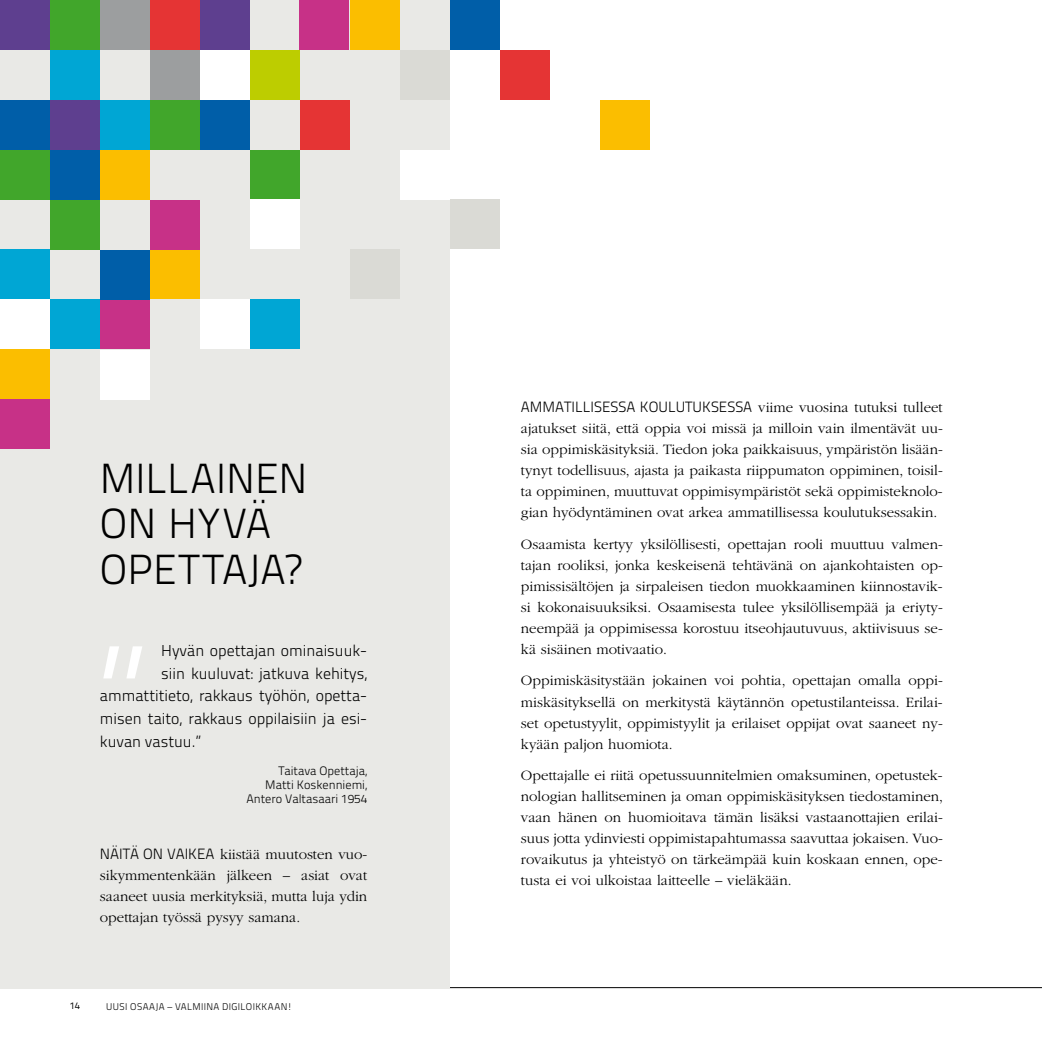
<style>
.page{position:relative;width:1042px;height:1042px;background:#fff}
.page>*{position:absolute;margin:0;border:0;box-sizing:border-box;transform-origin:0 0}
.t1{font:300 151.9px "Titillium Text 22 L";color:#fff}
.t2{font:300 42px/45.5px "Titillium Text 22 L";color:#000}
.t3{font:300 15.75px "Titillium Text 22 L";color:#000}
.t4{font:300 14.88px/21px "ITC Garamond Std";color:#000;text-align:justify}
.t5{font:300 14.88px "Titillium Text 22 L";color:#000}
.t6{font:300 12.25px/14px "Titillium Text 22 L";color:#000;text-align:right}
.t7{font:300 9.8px "Titillium Text 22 L";letter-spacing:.04em;color:#000}
.t8{font:9.8px "Titillium Text 22 L";color:#000}
.s1{font-family:"Titillium Text 22 L"}
.s2{font-family:"ITC Garamond Std"}
</style>
<div class="page">
<hr style="left:0;top:987px;width:1042px;height:1px;background:#000">
<div style="left:0;top:0;width:450px;height:988px;background:#e9e9e6"></div>
<div style="left:150px;top:0;width:50px;height:50px;background:#e53434"></div>
<div style="left:100px;top:0;width:50px;height:50px;background:#9c9e9f"></div>
<div style="left:450px;top:0;width:50px;height:50px;background:#005ea8"></div>
<div style="left:200px;top:0;width:50px;height:50px;background:#5e3f8f"></div>
<div style="left:150px;top:249px;width:50px;height:50px;background:#fbbe00"></div>
<div style="left:350px;top:249px;width:49px;height:50px;background:#dadad5"></div>
<div style="left:150px;top:50px;width:50px;height:50px;background:#9c9e9f"></div>
<div style="left:400px;top:150px;width:50px;height:50px;background:#fff"></div>
<div style="left:150px;top:200px;width:50px;height:49px;background:#c73187"></div>
<div style="left:200px;top:100px;width:50px;height:50px;background:#005ea8"></div>
<div style="left:250px;top:50px;width:50px;height:50px;background:#bdcd00"></div>
<div style="left:100px;top:299px;width:50px;height:50px;background:#c73187"></div>
<div style="left:150px;top:100px;width:50px;height:50px;background:#41a62b"></div>
<div style="left:200px;top:50px;width:50px;height:50px;background:#fff"></div>
<div style="left:100px;top:100px;width:50px;height:50px;background:#00a6d4"></div>
<div style="left:100px;top:350px;width:50px;height:50px;background:#fff"></div>
<div style="left:250px;top:299px;width:50px;height:50px;background:#00a6d4"></div>
<div style="left:100px;top:250px;width:50px;height:50px;background:#005ea8"></div>
<div style="left:299px;top:0;width:50px;height:50px;background:#c73187"></div>
<div style="left:50px;top:150px;width:50px;height:50px;background:#005ea8"></div>
<div style="left:50px;top:200px;width:50px;height:49px;background:#41a62b"></div>
<div style="left:50px;top:0;width:50px;height:50px;background:#41a62b"></div>
<div style="left:250px;top:150px;width:50px;height:50px;background:#41a62b"></div>
<div style="left:50px;top:100px;width:50px;height:50px;background:#5e3f8f"></div>
<div style="left:50px;top:299px;width:50px;height:50px;background:#00a6d4"></div>
<div style="left:50px;top:50px;width:50px;height:50px;background:#00a6d4"></div>
<div style="left:350px;top:0;width:50px;height:50px;background:#fbbe00"></div>
<div style="left:200px;top:299px;width:50px;height:50px;background:#fff"></div>
<div style="left:0;top:150px;width:50px;height:50px;background:#41a62b"></div>
<div style="left:0;top:349px;width:50px;height:50px;background:#fbbe00"></div>
<div style="left:0;top:249px;width:50px;height:50px;background:#00a6d4"></div>
<div style="left:0;top:0;width:50px;height:50px;background:#5e3f8f"></div>
<div style="left:0;top:399px;width:50px;height:50px;background:#c73187"></div>
<div style="left:0;top:100px;width:50px;height:50px;background:#005ea8"></div>
<div style="left:0;top:299px;width:50px;height:50px;background:#fff"></div>
<div style="left:500px;top:50px;width:50px;height:50px;background:#e53434"></div>
<div style="left:300px;top:100px;width:50px;height:50px;background:#e53434"></div>
<div style="left:599px;top:100px;width:50px;height:50px;background:#fbbe00"></div>
<div style="left:100px;top:150px;width:50px;height:50px;background:#fbbe00"></div>
<div style="left:250px;top:199px;width:50px;height:50px;background:#fff"></div>
<div style="left:400px;top:50px;width:50px;height:50px;background:#dadad5"></div>
<div style="left:450px;top:199px;width:50px;height:50px;background:#dadad5"></div>
<h2 class="t2" style="left:100px;top:453px;width:209px">MILLAINEN<br>ON HYVÄ<br>OPETTAJA?</h2>
<p class="t3" style="left:161px;top:639px;width:207px">Hyvän opettajan ominaisuuk-</p>
<p class="t3" style="left:161px;top:661px;width:207px">siin kuuluvat: jatkuva kehitys,</p>
<p class="t3" style="left:100px;top:684px;width:269px">ammattitieto, rakkaus työhön, opetta-</p>
<p class="t3" style="left:100px;top:707px;width:269px">misen taito, rakkaus oppilaisiin ja esi-</p>
<p class="t3" style="left:100px;top:730px;width:103px">kuvan vastuu. ”</p>
<p class="t6" style="left:246px;top:763px;width:122px">Taitava Opettaja,<br>Matti Koskenniemi,<br>Antero Valtasaari 1954</p>
<h1 class="t1" style="left:94px;top:592px;width:55px">”</h1>
<p class="t4" style="left:100px;top:844px;width:269px"><span class="s1">NÄITÄ ON VAIKEA</span> kiistää muutosten vuo&shy;sikymmentenkään jälkeen – asiat ovat saaneet uusia merkityksiä, mutta luja ydin opettajan työssä pysyy samana.</p>
<p class="t8" style="left:70px;top:998px;width:12px">14</p>
<p class="t7" style="left:106px;top:999px;width:188px">UUSI OSAAJA – VALMIINA DIGILOIKKAAN!</p>
<p class="t5" style="left:521px;top:396px;width:423px">AMMATILLISESSA KOULUTUKSESSA <span class="s2">viime vuosina tutuksi tulleet</span></p>
<p class="t4" style="left:521px;top:418px;width:423px">ajatukset siitä, että oppia voi missä ja milloin vain ilmentävät uu&shy;sia oppimiskäsityksiä. Tiedon joka paikkaisuus, ympäristön lisään&shy;tynyt todellisuus, ajasta ja paikasta riippumaton oppiminen, toisil&shy;ta oppiminen, muuttuvat oppimisympäristöt sekä oppimisteknolo&shy;gian hyödyntäminen ovat arkea ammatillisessa koulutuksessakin.</p>
<p class="t4" style="left:521px;top:534px;width:423px">Osaamista kertyy yksilöllisesti, opettajan rooli muuttuu valmen&shy;tajan rooliksi, jonka keskeisenä tehtävänä on ajankohtaisten op&shy;pimissisältöjen ja sirpaleisen tiedon muokkaaminen kiinnostavik&shy;si kokonaisuuksiksi. Osaamisesta tulee yksilöllisempää ja eriyty&shy;neempää ja oppimisessa korostuu itseohjautuvuus, aktiivisuus se&shy;kä sisäinen motivaatio.</p>
<p class="t4" style="left:521px;top:670px;width:423px">Oppimiskäsitystään jokainen voi pohtia, opettajan omalla oppi&shy;miskäsityksellä on merkitystä käytännön opetustilanteissa. Erilai&shy;set opetustyylit, oppimistyylit ja erilaiset oppijat ovat saaneet ny&shy;kyään paljon huomiota.</p>
<p class="t4" style="left:521px;top:765px;width:423px">Opettajalle ei riitä opetussuunnitelmien omaksuminen, opetustek&shy;nologian hallitseminen ja oman oppimiskäsityksen tiedostaminen, vaan hänen on huomioitava tämän lisäksi vastaanottajien erilai&shy;suus jotta ydinviesti oppimistapahtumassa saavuttaa jokaisen. Vuo&shy;rovaikutus ja yhteistyö on tärkeämpää kuin koskaan ennen, ope&shy;tusta ei voi ulkoistaa laitteelle – vieläkään.</p>
</div>
